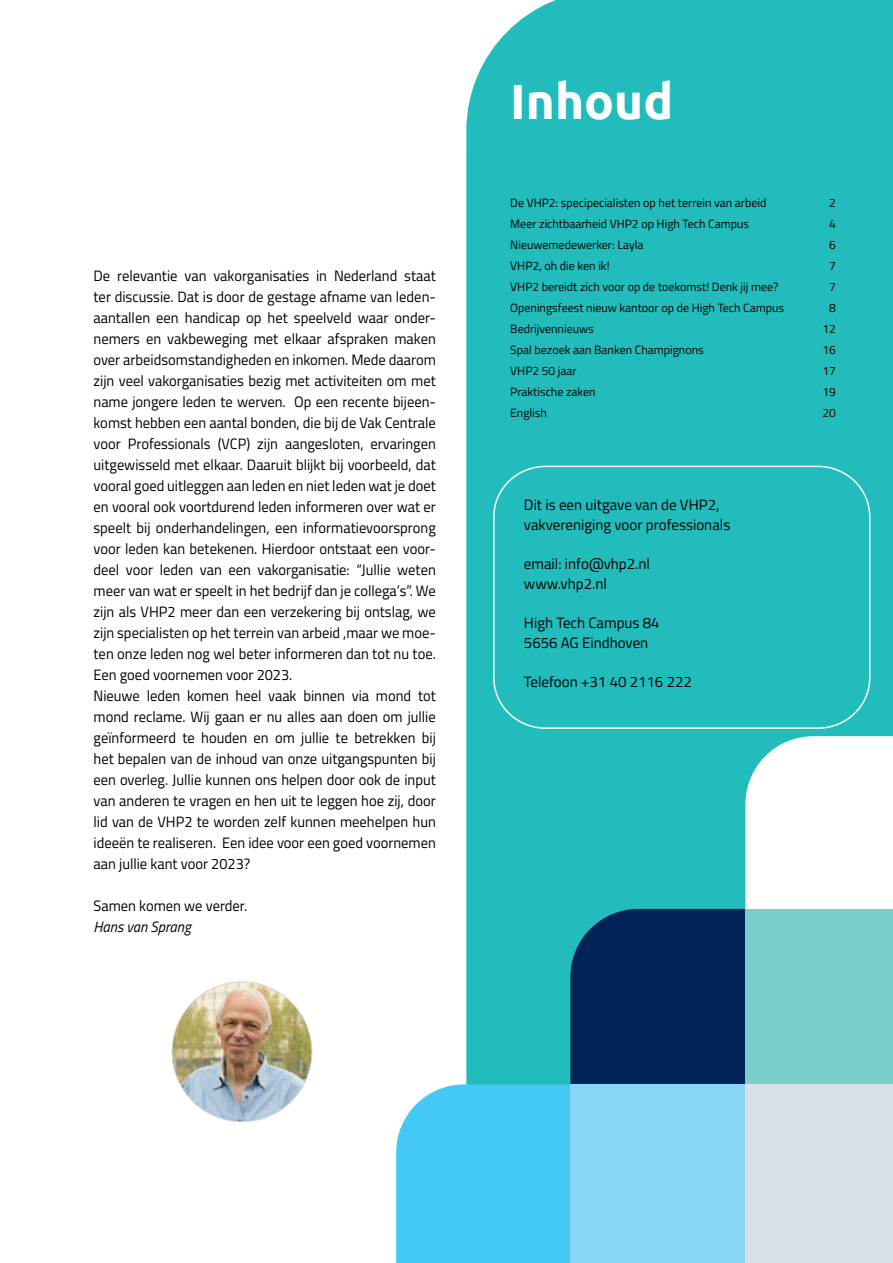
<style>
.page{position:relative;width:893px;height:1263px;background:#fff}
.page>*{position:absolute;margin:0;border:0;box-sizing:border-box;transform-origin:0 0}
.KOP{font:700 49.5px "Ubuntu";color:#fff}
._1_platte_tkst{font:15px/21px "Titillium Web";color:#000;text-align:justify}
._2_platte_tekst_def{font:15px "Titillium Web";color:#000}
._1_platte_tkst-2{font:italic 15px "Titillium Web";color:#000}
.t1{font:12px "Titillium Web";color:#000}
</style>
<div class="page">
<div style="left:466px;top:0;width:427px;height:736px;background:#21bcbb"></div>
<img style="left:172px;top:982px;width:140px;height:140px;border-radius:50%">
<svg style="left:396px;top:736px;width:497px;height:527px"></svg>
<div style="left:745px;top:909px;width:148px;height:176px;background:#7acdcd"></div>
<div style="left:570px;top:1084px;width:175px;height:179px;background:#87d6f8"></div>
<div style="left:745px;top:1084px;width:148px;height:179px;background:#d9e1e7"></div>
<div style="left:493px;top:466px;width:377px;height:263px;border:2px solid #fff;border-radius:51px"></div>
<div style="left:585px;top:0;width:308px;height:11px;background:#21bcbb"></div>
<p class="_1_platte_tkst" style="left:94px;top:264px;width:344px">De relevantie van vakorganisaties in Nederland staat ter discussie. Dat is door de gestage afname van leden&shy;aantallen een handicap op het speelveld waar onder&shy;nemers en vakbeweging met elkaar afspraken maken over arbeidsomstandigheden en inkomen. Mede daarom zijn veel vakorganisaties bezig met activiteiten om met name jongere leden te werven. Op een recente bijeen&shy;komst hebben een aantal bonden, die bij de Vak Centrale voor Professionals (VCP) zijn aangesloten, ervaringen uitgewisseld met elkaar. Daaruit blijkt bij voorbeeld, dat vooral goed uitleggen aan leden en niet leden wat je doet en vooral ook voortdurend leden informeren over wat er speelt bij onderhandelingen, een informatievoorsprong voor leden kan betekenen. Hierdoor ontstaat een voor&shy;deel voor leden van een vakorganisatie: “Jullie weten meer van wat er speelt in het bedrijf dan je collega’s”. We zijn als VHP2 meer dan een verzekering bij ontslag, we zijn specialisten op het terrein van arbeid ,maar we moe&shy;ten onze leden nog wel beter informeren dan tot nu toe.<br>Een goed voornemen voor 2023.</p>
<p class="_1_platte_tkst" style="left:94px;top:684px;width:344px">Nieuwe leden komen heel vaak binnen via mond tot mond reclame. Wij gaan er nu alles aan doen om jullie geïnformeerd te houden en om jullie te betrekken bij het bepalen van de inhoud van onze uitgangspunten bij een overleg. Jullie kunnen ons helpen door ook de input van anderen te vragen en hen uit te leggen hoe zij, door lid van de VHP2 te worden zelf kunnen meehelpen hun ideeën te realiseren. Een idee voor een goed voornemen aan jullie kant voor 2023?</p>
<p class="_1_platte_tkst" style="left:94px;top:894px;width:155px">Samen komen we verder.</p>
<p class="_1_platte_tkst-2" style="left:94px;top:915px;width:99px">Hans van Sprang</p>
<p class="KOP" style="left:510px;top:72px;width:165px">Inhoud</p>
<p class="t1" style="left:510px;top:194px;width:258px">De VHP2: specipecialisten op het terrein van arbeid</p>
<p class="t1" style="left:829px;top:194px;width:8px">2</p>
<p class="t1" style="left:510px;top:215px;width:240px">Meer zichtbaarheid VHP2 op High Tech Campus</p>
<p class="t1" style="left:829px;top:215px;width:8px">4</p>
<p class="t1" style="left:510px;top:236px;width:135px">Nieuwemedewerker: Layla</p>
<p class="t1" style="left:829px;top:236px;width:8px">6</p>
<p class="t1" style="left:510px;top:257px;width:101px">VHP2, oh die ken ik!</p>
<p class="t1" style="left:829px;top:257px;width:8px">7</p>
<p class="t1" style="left:510px;top:278px;width:270px">VHP2 bereidt zich voor op de toekomst! Denk jij mee?</p>
<p class="t1" style="left:829px;top:278px;width:8px">7</p>
<p class="t1" style="left:510px;top:299px;width:275px">Openingsfeest nieuw kantoor op de High Tech Campus</p>
<p class="t1" style="left:829px;top:299px;width:8px">8</p>
<p class="t1" style="left:510px;top:320px;width:85px">Bedrijvennieuws</p>
<p class="t1" style="left:822px;top:320px;width:15px">12</p>
<p class="t1" style="left:510px;top:341px;width:195px">Spal bezoek aan Banken Champignons</p>
<p class="t1" style="left:822px;top:341px;width:15px">16</p>
<p class="t1" style="left:510px;top:362px;width:68px">VHP2 50 jaar</p>
<p class="t1" style="left:822px;top:362px;width:15px">17</p>
<p class="t1" style="left:510px;top:383px;width:87px">Praktische zaken</p>
<p class="t1" style="left:822px;top:383px;width:15px">19</p>
<p class="t1" style="left:510px;top:404px;width:38px">English</p>
<p class="t1" style="left:822px;top:404px;width:15px">20</p>
<p class="_2_platte_tekst_def" style="left:524px;top:494px;width:197px">Dit is een uitgave van de VHP2,</p>
<p class="_2_platte_tekst_def" style="left:524px;top:514px;width:208px">vakvereniging voor professionals</p>
<p class="_2_platte_tekst_def" style="left:524px;top:553px;width:128px">email: info@vhp2.nl</p>
<p class="_2_platte_tekst_def" style="left:524px;top:573px;width:84px">www.vhp2.nl</p>
<p class="_2_platte_tekst_def" style="left:524px;top:612px;width:137px">High Tech Campus 84</p>
<p class="_2_platte_tekst_def" style="left:524px;top:632px;width:126px">5656 AG Eindhoven</p>
<p class="_2_platte_tekst_def" style="left:524px;top:671px;width:169px">Telefoon +31 40 2116 222</p>
</div>
